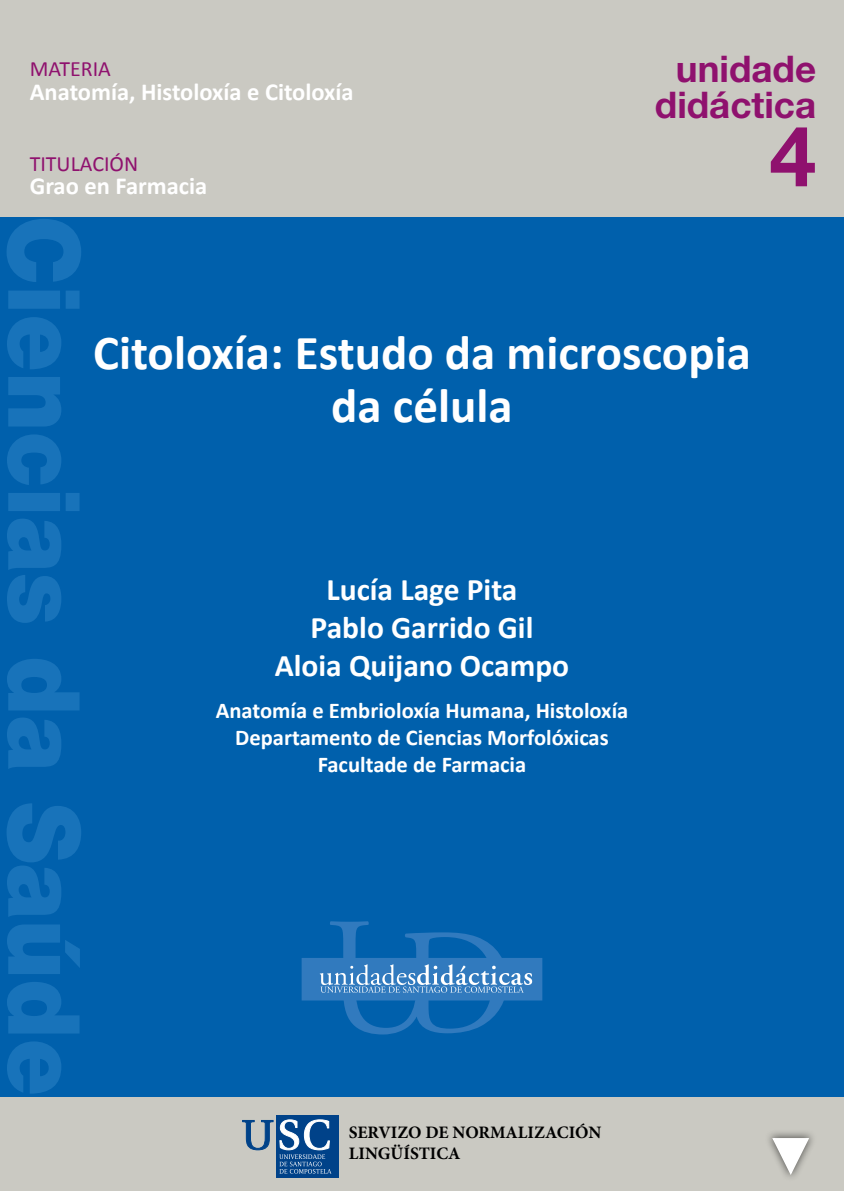
<style>
.page{position:relative;width:844px;height:1191px;background:#fff}
.page>*{position:absolute;margin:0;border:0;box-sizing:border-box;transform-origin:0 0}
.t1{font:900 99.75px "Helvetica Neue";color:#1873ba;scale:.92 1}
.t2{font:700 84px "Helvetica Neue LT Std";color:#8f116e}
.t3{font:700 49px/52.5px "Calibri";color:#fff;text-align:center}
.t4{font:700 36.75px "Helvetica Neue LT Std";color:#8f116e}
.t5{font:700 31.5px/37.8px "Calibri";color:#fff;text-align:center}
.t6{font:700 24.5px "Calibri";color:#fff}
.t7{font:700 22.57px/27.1px "Calibri";color:#fff;text-align:center}
.t8{font:21.88px "Calibri";color:#8f116e}
.t9{font:700 17.5px/21px "Minion Pro";color:#000}
</style>
<div class="page">
<div style="left:0;top:0;width:843px;height:1191px;background:#cac9c2"></div>
<div style="left:0;top:217px;width:843px;height:880px;background:#0060ac"></div>
<div style="left:302px;top:958px;width:239px;height:42px;background:#317abe"></div>
<div style="left:302px;top:958px;width:240px;height:42px;border:1px solid #317abe"></div>
<svg style="left:320px;top:921px;width:212px;height:113px"></svg>
<div style="left:276px;top:1115px;width:63px;height:62px;background:#004289"></div>
<svg style="left:242px;top:1120px;width:31px;height:30px"></svg>
<svg style="left:279px;top:1119px;width:52px;height:54px"></svg>
<div style="left:764px;top:1129px;width:52px;height:53px;background:#000;opacity:.6"></div>
<svg style="left:770px;top:1137px;width:40px;height:38px"></svg>
<p class="t8" style="left:30px;top:55px;width:83px">MATERIA</p>
<p class="t6" style="left:30px;top:77px;width:325px">Anatomía, Histoloxía e Citoloxía</p>
<p class="t8" style="left:30px;top:150px;width:110px">TITULACIÓN</p>
<p class="t6" style="left:30px;top:170px;width:179px">Grao en Farmacia</p>
<p class="t4" style="left:675px;top:46px;width:142px">unidade</p>
<p class="t4" style="left:654px;top:82px;width:163px">didáctica</p>
<p class="t2" style="left:769px;top:104px;width:48px">4</p>
<p class="t1" style="left:103px;top:215px;width:959px;rotate:90deg">Ciencias da Saúde</p>
<p class="t3" style="left:93px;top:327px;width:659px">Citoloxía: Estudo da microscopia da célula</p>
<p class="t5" style="left:275px;top:571px;width:296px">Lucía Lage Pita<br>Pablo Garrido Gil<br>Aloia Quijano Ocampo</p>
<p class="t7" style="left:216px;top:697px;width:414px">Anatomía e Embrioloxía Humana, Histoloxía<br>Departamento de Ciencias Morfolóxicas<br>Facultade de Farmacia</p>
<p class="t9" style="left:349px;top:1123px;width:254px">SERVIZO DE NORMALIZACIÓN<br>LINGÜÍSTICA</p>
</div>
